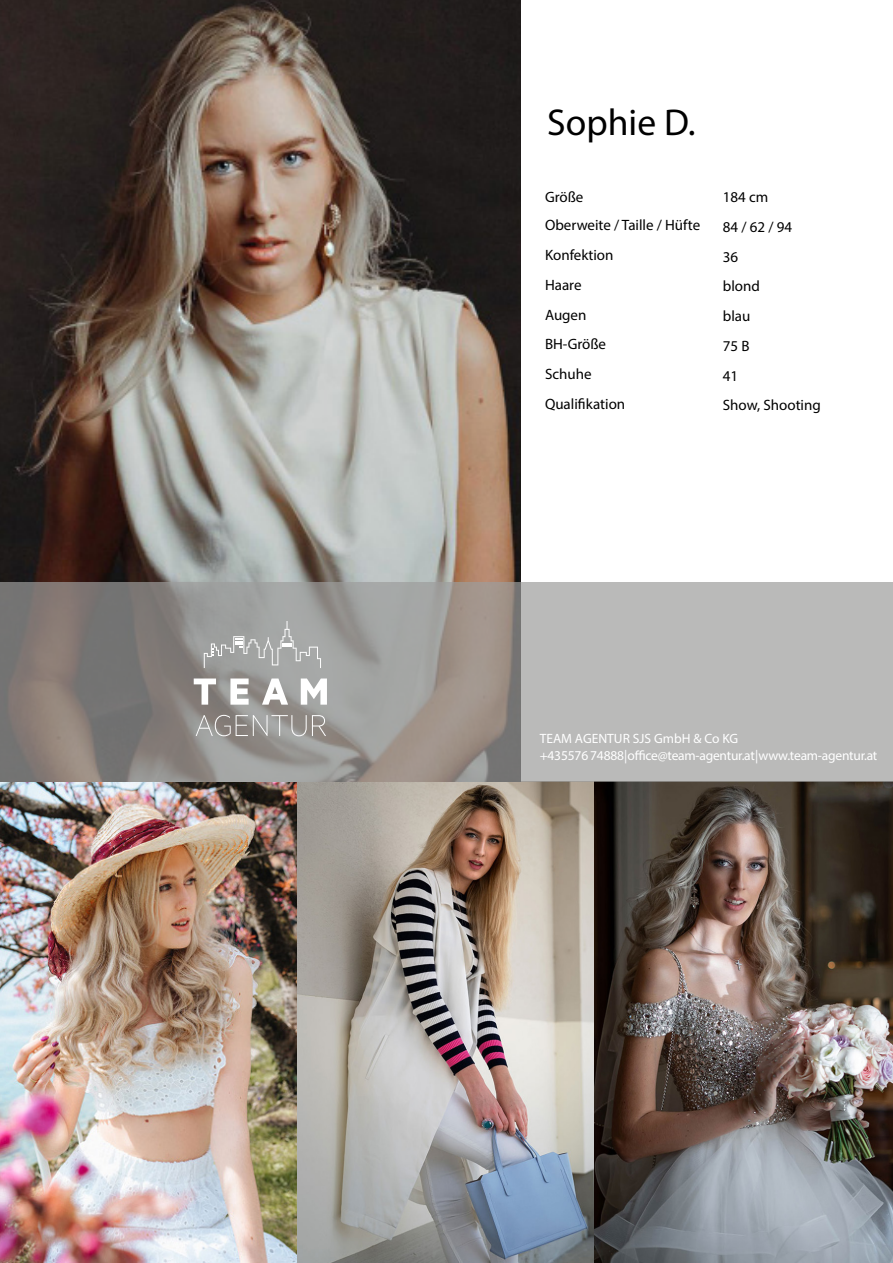
<style>
.page{position:relative;width:893px;height:1263px;background:#fff}
.page>*{position:absolute;margin:0;border:0;box-sizing:border-box;transform-origin:0 0}
.Name{font:37.5px "Myriad Pro";color:#000}
.Kategorien{font:15px "Myriad Pro";color:#000}
.Text{font:15px "Myriad Pro";color:#000}
.t1{font:13.5px/16.5px "Myriad Pro";letter-spacing:-.015em;color:#fff}
</style>
<div class="page">
<img style="left:0;top:782px;width:893px;height:481px">
<img style="left:0;top:0;width:521px;height:582px">
<svg style="left:0;top:582px;width:893px;height:200px;background:#a2a09d"></svg>
<svg style="left:194px;top:678px;width:22px;height:27px"></svg>
<svg style="left:230px;top:678px;width:19px;height:27px"></svg>
<svg style="left:262px;top:678px;width:26px;height:27px"></svg>
<svg style="left:301px;top:678px;width:26px;height:27px"></svg>
<svg style="left:196px;top:715px;width:130px;height:21px;background:#a19e9b"></svg>
<svg style="left:204px;top:621px;width:117px;height:47px;background:#aaabaa"></svg>
<p class="Name" style="left:547px;top:99px;width:150px">Sophie D.</p>
<p class="Kategorien" style="left:545px;top:188px;width:40px">Größe</p>
<p class="Text" style="left:723px;top:188px;width:47px">184 cm</p>
<p class="Kategorien" style="left:545px;top:216px;width:157px">Oberweite / Taille / Hüfte</p>
<p class="Text" style="left:723px;top:218px;width:71px">84 / 62 / 94</p>
<p class="Kategorien" style="left:545px;top:246px;width:70px">Konfektion</p>
<p class="Text" style="left:723px;top:247px;width:17px">36</p>
<p class="Kategorien" style="left:545px;top:276px;width:38px">Haare</p>
<p class="Text" style="left:723px;top:277px;width:39px">blond</p>
<p class="Kategorien" style="left:545px;top:305px;width:43px">Augen</p>
<p class="Text" style="left:723px;top:307px;width:29px">blau</p>
<p class="Kategorien" style="left:545px;top:335px;width:63px">BH-Größe</p>
<p class="Text" style="left:723px;top:337px;width:28px">75 B</p>
<p class="Kategorien" style="left:545px;top:365px;width:48px">Schuhe</p>
<p class="Text" style="left:723px;top:366px;width:17px">41</p>
<p class="Kategorien" style="left:545px;top:395px;width:82px">Qualifikation</p>
<p class="Text" style="left:723px;top:396px;width:99px">Show, Shooting</p>
<p class="t1" style="left:540px;top:730px;width:339px">TEAM AGENTUR SJS GmbH &amp; Co KG<br>+43 5576 74 888 | office@team-agentur.at | www.team-agentur.at</p>
</div>
